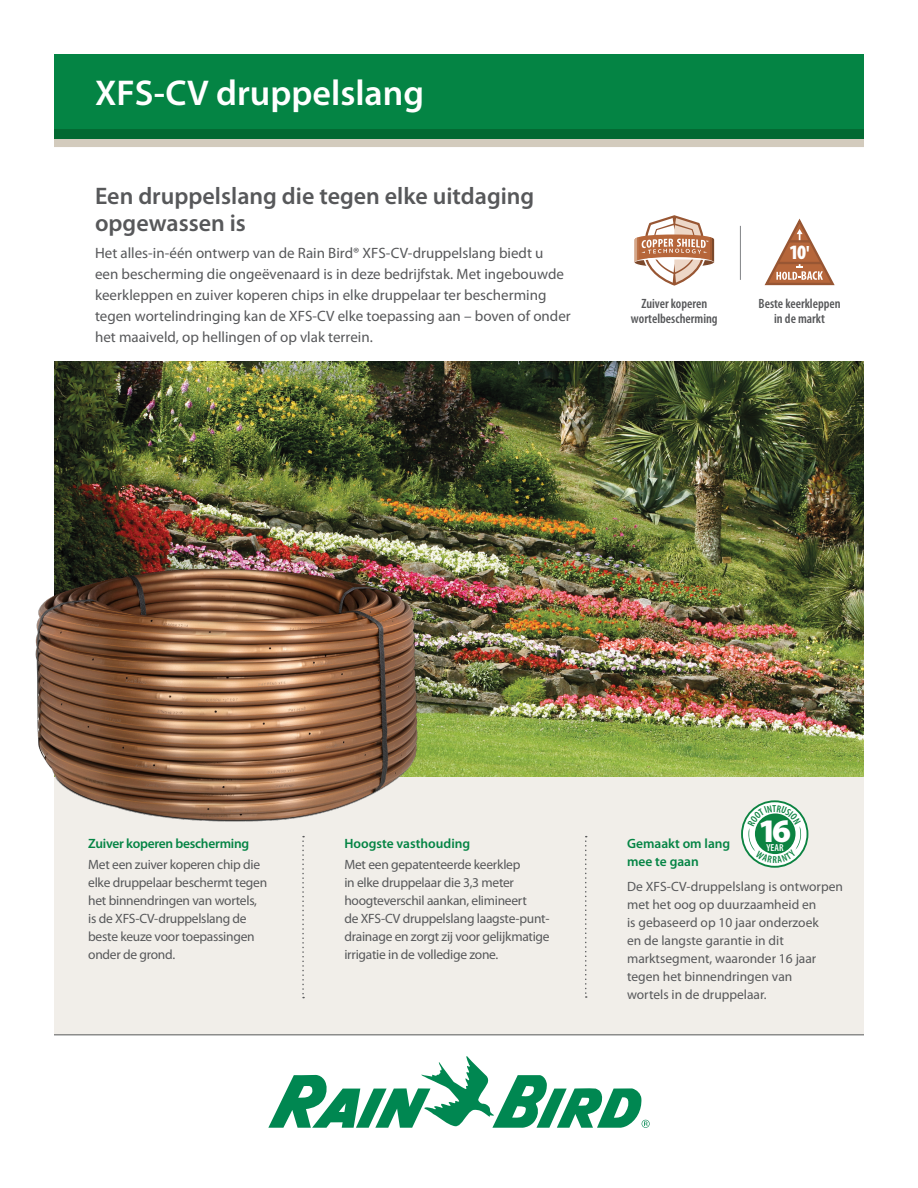
<style>
.page{position:relative;width:918px;height:1188px;background:#fff}
.page>*{position:absolute;margin:0;border:0;box-sizing:border-box;transform-origin:0 0}
.t1{font:600 36px "Myriad Pro";color:#fff}
.t2{font:900 33px "Myriad Pro";color:#fff}
.Subhead{font:600 24px/26.8px "Myriad Pro";color:#57585a}
.t3{font:900 condensed 20.4px "Myriad Pro";color:#fff}
.t4{font:15px/21px "Myriad Pro";color:#57585a}
.Body{font:13.5px/18px "Myriad Pro";letter-spacing:-.02em;color:#57585a}
.Body-2{font:13.5px/18px "Myriad Pro";color:#57585a}
.Back_Feature{font:600 condensed 13.5px/15px "Myriad Pro";color:#57585a;text-align:center}
.Front_Feature{font:600 13.5px/18px "Myriad Pro";color:#048444}
.Front_Feature-2{font:600 13.5px "Myriad Pro";letter-spacing:-.02em;color:#048444}
.t5{font:600 condensed 10.2px "Myriad Pro";color:#fff}
</style>
<div class="page">
<div style="left:54px;top:766px;width:810px;height:268px;background:#f1eee9"></div>
<svg style="left:268px;top:1056px;width:382px;height:72px"></svg>
<hr style="left:54px;top:1034px;width:810px;height:1px;background:#57585a">
<img style="left:54px;top:362px;width:810px;height:415px">
<svg style="left:302px;top:846px;width:2px;height:152px"></svg>
<svg style="left:585px;top:836px;width:2px;height:162px"></svg>
<div style="left:54px;top:54px;width:810px;height:84px;background:#048444"></div>
<svg style="left:54px;top:129px;width:810px;height:18px;background:#5f946f"></svg>
<svg style="left:764px;top:218px;width:71px;height:68px"></svg>
<hr style="left:778px;top:262px;width:43px;height:2px;background:#985633">
<hr style="left:789px;top:240px;width:21px;height:3px;background:#985633">
<svg style="left:634px;top:215px;width:81px;height:71px"></svg>
<hr style="left:740px;top:226px;width:1px;height:54px;background:#808285">
<img style="left:35px;top:554px;width:409px;height:292px">
<svg style="left:741px;top:800px;width:67px;height:68px"></svg>
<p class="t1" style="left:95px;top:70px;width:331px">XFS-CV druppelslang</p>
<p class="Subhead" style="left:95px;top:182px;width:441px">Een druppelslang die tegen elke uitdaging opgewassen is</p>
<p class="t4" style="left:95px;top:243px;width:477px">Het alles-in-één ontwerp van de Rain Bird® XFS-CV-druppelslang biedt u<br>een bescherming die ongeëvenaard is in deze bedrijfstak. Met ingebouwde keerkleppen en zuiver koperen chips in elke druppelaar ter bescherming tegen wortelindringing kan de XFS-CV elke toepassing aan – boven of onder het maaiveld, op hellingen of op vlak terrein.</p>
<p class="t3" style="left:790px;top:241px;width:22px">10'</p>
<p class="Back_Feature" style="left:631px;top:296px;width:88px">Zuiver koperen wortelbescherming</p>
<p class="Back_Feature" style="left:759px;top:296px;width:84px">Beste keerkleppen in de markt</p>
<p class="Front_Feature-2" style="left:88px;top:835px;width:162px">Zuiver koperen bescherming</p>
<p class="Body" style="left:88px;top:855px;width:180px">Met een zuiver koperen chip die elke druppelaar beschermt tegen het binnendringen van wortels, is de XFS-CV-druppelslang de beste keuze voor toepassingen onder de grond.</p>
<p class="Front_Feature" style="left:344px;top:834px;width:127px">Hoogste vasthouding</p>
<p class="Body" style="left:344px;top:855px;width:207px">Met een gepatenteerde keerklep<br>in elke druppelaar die 3,3 meter hoogteverschil aankan, elimineert<br>de XFS-CV druppelslang laagste-punt&shy;drainage en zorgt zij voor gelijkmatige irrigatie in de volledige zone.</p>
<p class="t2" style="left:758px;top:812px;width:34px">16</p>
<p class="t5" style="left:766px;top:842px;width:19px">YEAR</p>
<p class="Front_Feature" style="left:627px;top:834px;width:105px">Gemaakt om lang mee te gaan</p>
<p class="Body-2" style="left:627px;top:877px;width:217px">De XFS-CV-druppelslang is ontworpen met het oog op duurzaamheid en<br>is gebaseerd op 10 jaar onderzoek<br>en de langste garantie in dit marktsegment, waaronder 16 jaar tegen het binnendringen van<br>wortels in de druppelaar.</p>
</div>
